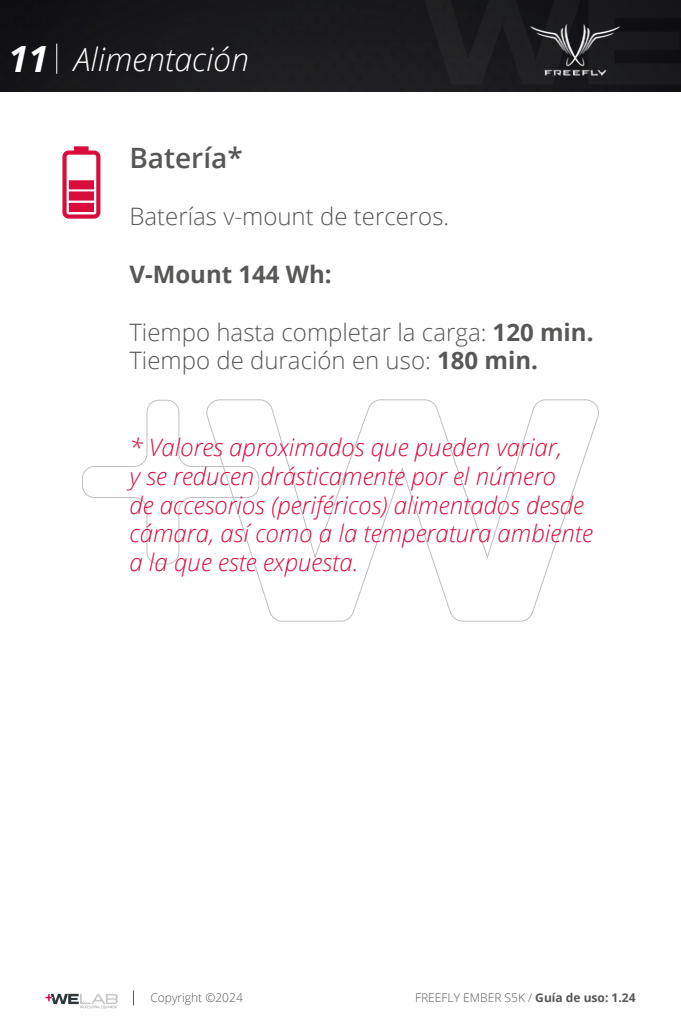
<style>
.page{position:relative;width:681px;height:1021px;background:#fff}
.page>*{position:absolute;margin:0;border:0;box-sizing:border-box;transform-origin:0 0}
.t1{font:italic 700 36px "Open Sans";color:#fff}
.t2{font:italic 300 32px "Open Sans";color:#fff}
.t3{font:600 28px "Open Sans";color:#575756}
.t4{font:italic 300 24px/28.8px "Open Sans";color:#d90d3c}
.t5{font:300 24px/28.8px "Open Sans";color:#575756}
.t6{font:700 24px "Open Sans";color:#575756}
.t7{font:300 12px "Open Sans";color:#575756}
.s1{font-weight:700}
</style>
<div class="page">
<img style="left:0;top:0;width:680px;height:91px">
<hr style="left:56px;top:44px;width:1px;height:30px;background:#fff">
<svg style="left:133px;top:990px;width:1px;height:15px"></svg>
<svg style="left:45px;top:993px;width:73px;height:15px"></svg>
<svg style="left:82px;top:400px;width:516px;height:221px"></svg>
<img style="left:515px;top:8px;width:120px;height:73px">
<svg style="left:62px;top:146px;width:38px;height:73px"></svg>
<h1 class="t1" style="left:9px;top:33px;width:41px">11</h1>
<h2 class="t2" style="left:74px;top:38px;width:177px">Alimentación</h2>
<p class="t3" style="left:129px;top:138px;width:115px">Batería*</p>
<p class="t5" style="left:129px;top:202px;width:321px">Baterías v-mount de terceros.</p>
<p class="t6" style="left:129px;top:257px;width:204px">V-Mount 144 Wh:</p>
<p class="t5" style="left:129px;top:317px;width:465px">Tiempo hasta completar la carga: <span class="s1">120 min.<br></span>Tiempo de duración en uso: <span class="s1">180 min.</span></p>
<p class="t4" style="left:129px;top:432px;width:465px">* Valores aproximados que pueden variar,<br>y se reducen drásticamente por el número<br>de accesorios (periféricos) alimentados desde cámara, así como a la temperatura ambiente a la que este expuesta.</p>
<p class="t7" style="left:150px;top:989px;width:94px">Copyright ©2024</p>
<p class="t7" style="left:415px;top:989px;width:222px">FREEFLY EMBER S5K / <span class="s1">Guía de uso: 1.24</span></p>
</div>
